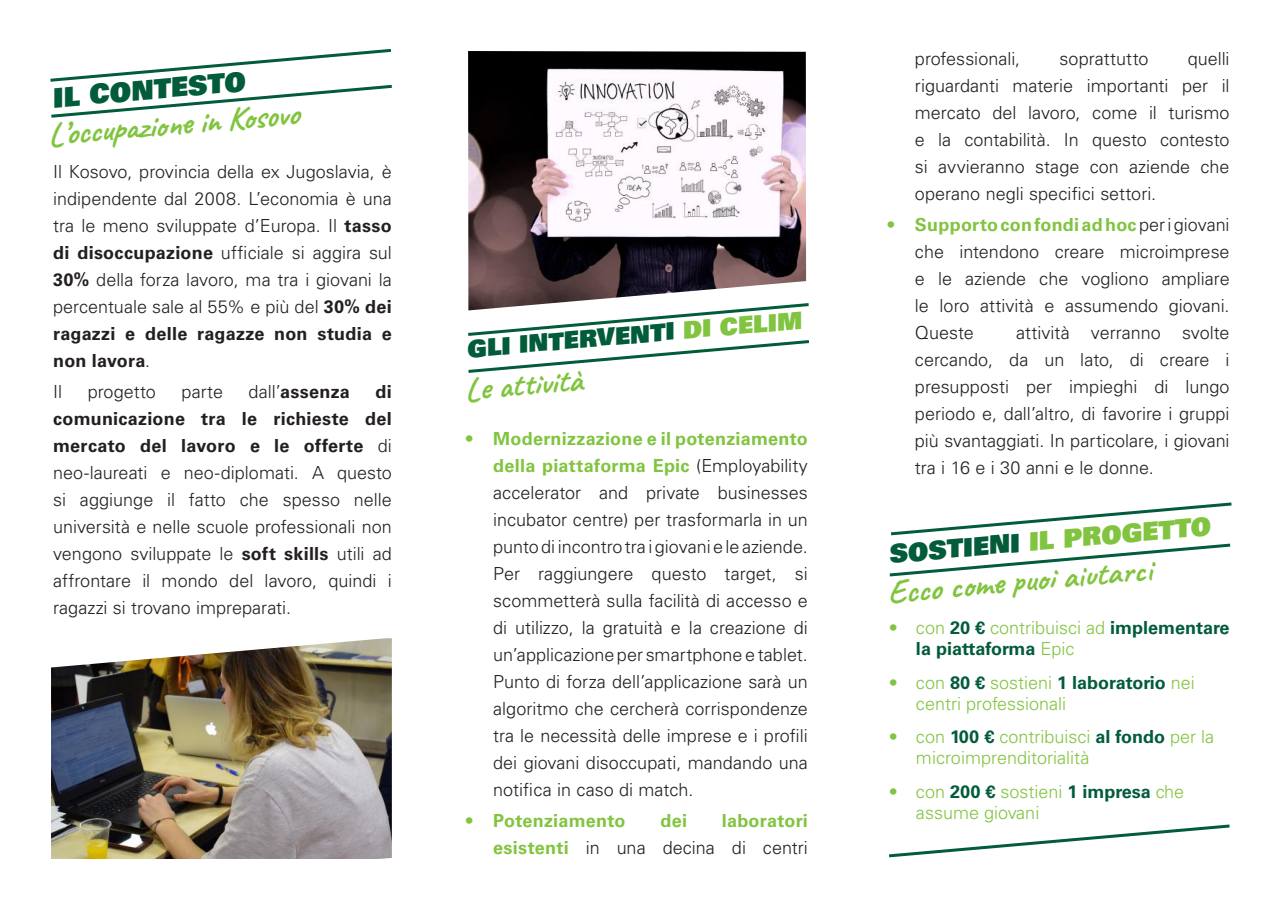
<style>
.page{position:relative;width:1280px;height:910px;background:#fff}
.page>*{position:absolute;margin:0;border:0;box-sizing:border-box;transform-origin:0 0}
.t1{font:700 33px "Caveat";color:#81c440}
.t2{font:27px "Univers LT Std X Black";color:#025c3a}
.t3{font:25.5px "Univers LT Std X Black";color:#81c440}
.t4{font:24px "Univers LT Std X Black";color:#025c3a}
.t5{font:300 18px/27px "Univers LT Std";color:#241f1f;text-align:justify}
.t6{font:300 18px/21px "Univers LT Std";color:#81c440}
.t7{font:700 18px/27px "Univers LT Std";letter-spacing:.01em;color:#81c440;text-align:right}
.t8{font:700 18px/21px "Univers LT Std";color:#025c3a}
.t9{font:700 18px "Univers LT Std";letter-spacing:.015em;color:#241f1f}
.s1{font-weight:700}
.s2{font-weight:300}
.s3{color:#81c440}
.s4{font-weight:700;color:#81c440}
.s5{font-weight:300;color:#241f1f}
.s6{color:#025c3a}
.s7{font-weight:300;color:#81c440}
.s8{font-weight:700;color:#025c3a}
</style>
<div class="page">
<svg style="left:889px;top:824px;width:341px;height:34px"></svg>
<svg style="left:50px;top:48px;width:342px;height:70px"></svg>
<svg style="left:468px;top:303px;width:341px;height:70px"></svg>
<svg style="left:889px;top:502px;width:343px;height:75px"></svg>
<img style="left:468px;top:51px;width:338px;height:259px">
<img style="left:51px;top:638px;width:341px;height:221px">
<h2 class="t2" style="left:51px;top:80px;width:195px;rotate:-5deg">IL CONTESTO</h2>
<h1 class="t1" style="left:46px;top:114px;width:253px;rotate:-5deg">L’occupazione in Kosovo</h1>
<p class="t5" style="left:53px;top:158px;width:340px">Il Kosovo, provincia della ex Jugoslavia, è indipendente dal 2008. L’economia è una tra le meno sviluppate d’Europa. Il <span class="s1">tasso di disoccupazione</span> ufficiale si aggira sul <span class="s1">30%</span> della forza lavoro, ma tra i giovani la percentuale sale al 55% e più del <span class="s1">30% dei ragazzi e delle ragazze non studia e non lavora</span>.</p>
<p class="t5" style="left:53px;top:378px;width:10px">Il</p>
<p class="t5" style="left:88px;top:378px;width:70px">progetto</p>
<p class="t5" style="left:182px;top:378px;width:43px">parte</p>
<p class="t9" style="left:249px;top:381px;width:103px"><span class="s2">dall’</span>assenza</p>
<p class="t5" style="left:53px;top:378px;width:340px;text-indent:322px"><span class="s1">di comunicazione tra le richieste del mercato del lavoro e le offerte</span> di neo-laureati e neo-diplomati. A questo si aggiunge il fatto che spesso nelle università e nelle scuole professionali non vengono sviluppate le <span class="s1">soft skills</span> utili ad affrontare il mondo del lavoro, quindi i ragazzi si trovano impreparati.</p>
<h3 class="t4" style="left:465px;top:333px;width:337px;rotate:-5deg">GLI INTERVENTI <span class="s3">DI CELIM</span></h3>
<h1 class="t1" style="left:463px;top:369px;width:119px;rotate:-5deg">Le attività</h1>
<p class="t5" style="left:493px;top:425px;width:316px;text-indent:-27px"><span class="s4">• Modernizzazione e il potenziamento della piattaforma Epic</span> (Employability accelerator and private businesses incubator centre) per trasformarla in un punto di incontro tra i giovani e le aziende.<br>Per raggiungere questo target, si scommetterà sulla facilità di accesso e di utilizzo, la gratuità e la creazione di un’applicazione per smartphone e tablet.<br>Punto di forza dell’applicazione sarà un algoritmo che cercherà corrispondenze tra le necessità delle imprese e i profili dei giovani disoccupati, mandando una notifica in caso di match.</p>
<p class="t7" style="left:466px;top:807px;width:161px">• Potenziamento</p>
<p class="t7" style="left:660px;top:807px;width:28px">dei</p>
<p class="t7" style="left:493px;top:807px;width:316px">laboratori<br>esistenti <span class="s5">in una decina di centri</span></p>
<p class="t5" style="left:915px;top:45px;width:107px">professionali,</p>
<p class="t5" style="left:1060px;top:45px;width:90px">soprattutto</p>
<p class="t5" style="left:915px;top:45px;width:316px;text-indent:273px">quelli riguardanti materie importanti per il mercato del lavoro, come il turismo e la contabilità. In questo contesto si avvieranno stage con aziende che operano negli specifici settori.</p>
<p class="t5" style="left:915px;top:211px;width:316px;text-indent:-27px"><span class="s4">• Supporto con fondi ad hoc</span> per i giovani che intendono creare microimprese e le aziende che vogliono ampliare le loro attività e assumendo giovani.<br>Queste</p>
<p class="t5" style="left:915px;top:319px;width:316px;text-indent:101px">attività verranno svolte cercando, da un lato, di creare i presupposti per impieghi di lungo periodo e, dall’altro, di favorire i gruppi più svantaggiati. In particolare, i giovani tra i 16 e i 30 anni e le donne.</p>
<h3 class="t3" style="left:888px;top:537px;width:324px;rotate:-5deg"><span class="s6">SOSTIENI</span> IL PROGETTO</h3>
<h1 class="t1" style="left:885px;top:572px;width:267px;rotate:-5deg">Ecco come puoi aiutarci</h1>
<p class="t8" style="left:916px;top:617px;width:315px;text-indent:-27px"><span class="s7">• con</span> 20 € <span class="s7">contribuisci ad</span> implementare la piattaforma <span class="s7">Epic</span></p>
<p class="t6" style="left:916px;top:672px;width:280px;text-indent:-27px">• con <span class="s8">80 €</span> sostieni <span class="s8">1 laboratorio</span> nei centri professionali</p>
<p class="t6" style="left:916px;top:726px;width:300px;text-indent:-27px">• con <span class="s8">100 €</span> contribuisci <span class="s8">al fondo</span> per la microimprenditorialità</p>
<p class="t6" style="left:916px;top:781px;width:270px;text-indent:-27px">• con <span class="s8">200 €</span> sostieni <span class="s8">1 impresa</span> che assume giovani</p>
</div>
